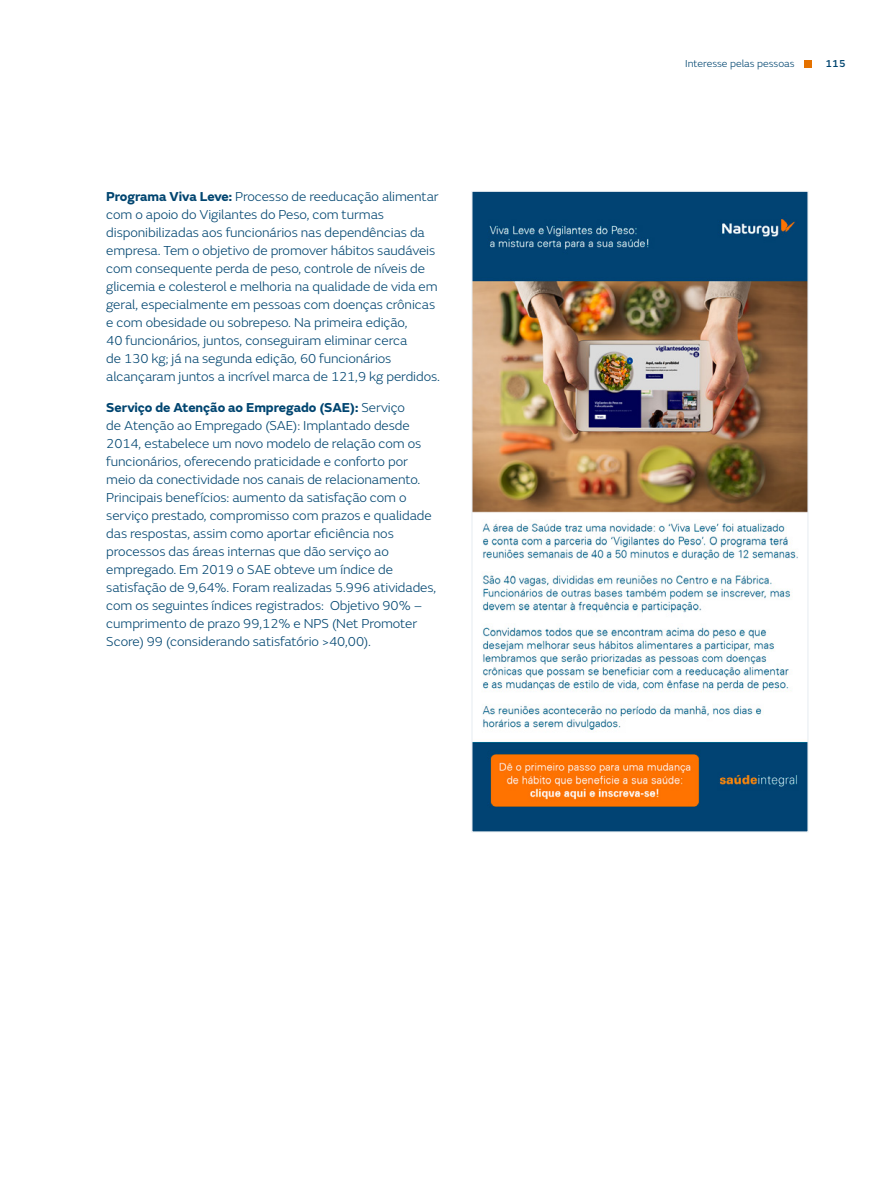
<style>
.page{position:relative;width:893px;height:1191px;background:#fff}
.page>*{position:absolute;margin:0;border:0;box-sizing:border-box;transform-origin:0 0}
.t1{font:300 13.5px/18px "FS Emeric";letter-spacing:-.005em;color:#004570}
.t2{font:300 10.5px "FS Emeric";color:#004570}
.t3{font:500 10.5px "FS Emeric";color:#004570}
.s1{font-weight:700}
</style>
<div class="page">
<div style="left:804px;top:60px;width:8px;height:7px;background:#e57200"></div>
<img style="left:474px;top:193px;width:332px;height:637px">
<p class="t1" style="left:106px;top:187px;width:335px"><span class="s1">Programa Viva Leve:</span> Processo de reeducação alimentar com o apoio do Vigilantes do Peso, com turmas disponibilizadas aos funcionários nas dependências da empresa. Tem o objetivo de promover hábitos saudáveis com consequente perda de peso, controle de níveis de glicemia e colesterol e melhoria na qualidade de vida em geral, especialmente em pessoas com doenças crônicas e com obesidade ou sobrepeso. Na primeira edição,<br>40 funcionários, juntos, conseguiram eliminar cerca<br>de 130 kg; já na segunda edição, 60 funcionários alcançaram juntos a incrível marca de 121,9 kg perdidos.</p>
<p class="t1" style="left:106px;top:398px;width:332px"><span class="s1">Serviço de Atenção ao Empregado (SAE):</span> Serviço<br>de Atenção ao Empregado (SAE): Implantado desde 2014, estabelece um novo modelo de relação com os funcionários, oferecendo praticidade e conforto por meio da conectividade nos canais de relacionamento.<br>Principais benefícios: aumento da satisfação com o serviço prestado, compromisso com prazos e qualidade das respostas, assim como aportar eficiência nos processos das áreas internas que dão serviço ao empregado. Em 2019 o SAE obteve um índice de satisfação de 9,64%. Foram realizadas 5.996 atividades, com os seguintes índices registrados: Objetivo 90% – cumprimento de prazo 99,12% e NPS (Net Promoter Score) 99 (considerando satisfatório &gt;40,00).</p>
<p class="t2" style="left:685px;top:57px;width:111px">Interesse pelas pessoas</p>
<p class="t3" style="left:825px;top:56px;width:22px">115</p>
</div>
